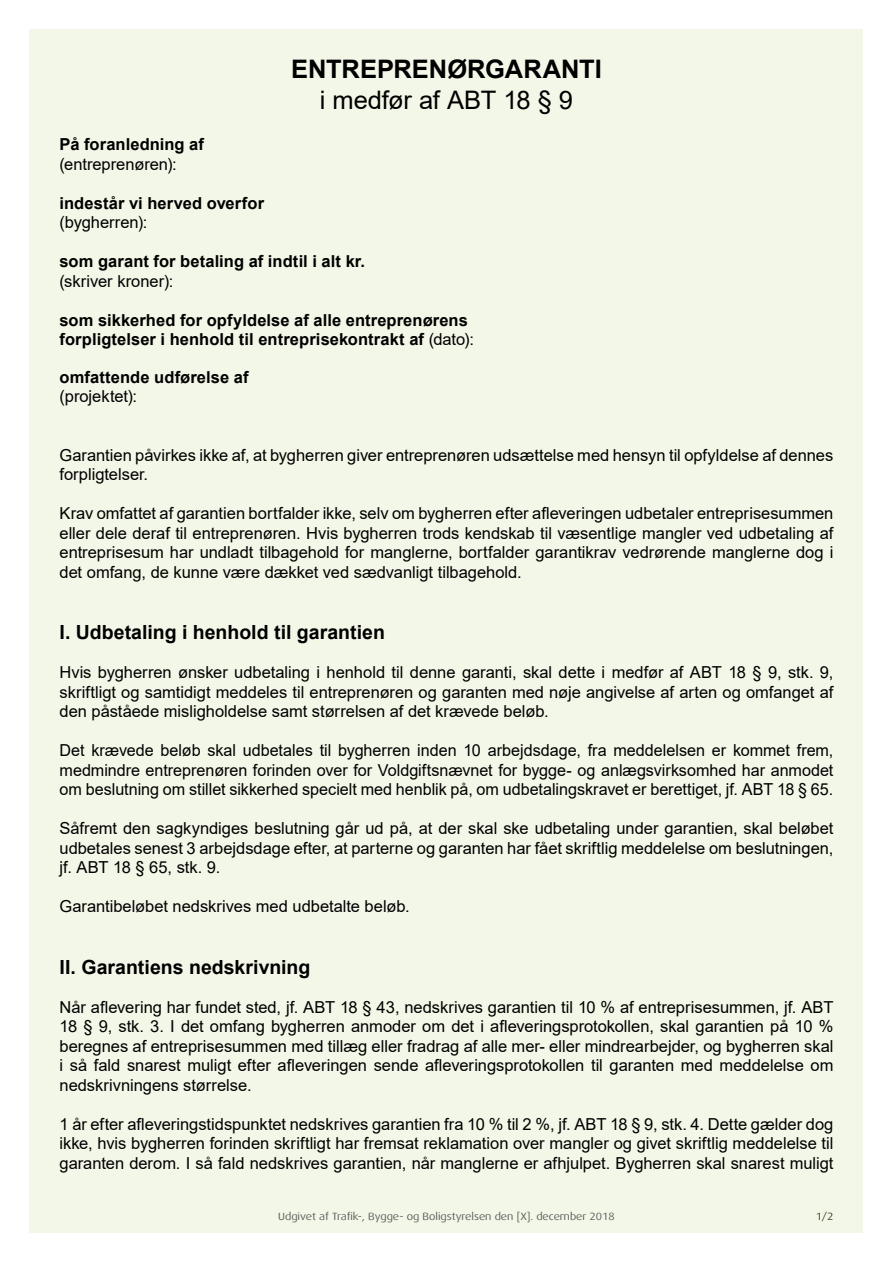
<style>
.page{position:relative;width:893px;height:1263px;background:#fff}
.page>*{position:absolute;margin:0;border:0;box-sizing:border-box;transform-origin:0 0}
.t1{font:700 25.5px "Arial";color:#000}
.t2{font:25.5px "Arial";letter-spacing:-.01em;color:#000}
.t3{font:700 19.5px "Arial";color:#000}
.t4{font:16.5px/19.5px "Arial";color:#000;text-align:justify}
.t5{font:700 16.5px/19.5px "Arial";letter-spacing:.005em;color:#000}
.t6{font:10.5px "Dax Wide";color:#575756}
.t7{font:10.5px "Dax Wide";color:#333d1f}
.s1{font-weight:400}
</style>
<div class="page">
<div style="left:30px;top:30px;width:833px;height:1203px;background:#f3f7e7"></div>
<h1 class="t1" style="left:291px;top:51px;width:312px">ENTREPRENØRGARANTI</h1>
<h1 class="t2" style="left:320px;top:83px;width:255px">i medfør af ABT 18 § 9</h1>
<p class="t5" style="left:60px;top:135px;width:146px">På foranledning af</p>
<p class="t4" style="left:60px;top:154px;width:119px">(entreprenøren):</p>
<p class="t5" style="left:60px;top:193px;width:206px">indestår vi herved overfor</p>
<p class="t4" style="left:60px;top:213px;width:89px">(bygherren):</p>
<p class="t5" style="left:60px;top:252px;width:307px">som garant for betaling af indtil i alt kr.</p>
<p class="t4" style="left:60px;top:271px;width:115px">(skriver kroner):</p>
<p class="t5" style="left:60px;top:310px;width:416px">som sikkerhed for opfyldelse af alle entreprenørens forpligtelser i henhold til entreprisekontrakt af <span class="s1">(dato):</span></p>
<p class="t5" style="left:60px;top:367px;width:191px">omfattende udførelse af</p>
<p class="t4" style="left:60px;top:387px;width:79px">(projektet):</p>
<p class="t4" style="left:60px;top:445px;width:775px">Garantien påvirkes ikke af, at bygherren giver entreprenøren udsættelse med hensyn til opfyldelse af dennes forpligtelser.</p>
<p class="t4" style="left:60px;top:504px;width:775px">Krav omfattet af garantien bortfalder ikke, selv om bygherren efter afleveringen udbetaler entreprisesummen eller dele deraf til entreprenøren. Hvis bygherren trods kendskab til væsentlige mangler ved udbetaling af entreprisesum har undladt tilbagehold for manglerne, bortfalder garantikrav vedrørende manglerne dog i det omfang, de kunne være dækket ved sædvanligt tilbagehold.</p>
<p class="t3" style="left:60px;top:619px;width:327px">I. Udbetaling i henhold til garantien</p>
<p class="t4" style="left:60px;top:663px;width:775px">Hvis bygherren ønsker udbetaling i henhold til denne garanti, skal dette i medfør af ABT 18 § 9, stk. 9, skriftligt og samtidigt meddeles til entreprenøren og garanten med nøje angivelse af arten og omfanget af den påståede misligholdelse samt størrelsen af det krævede beløb.</p>
<p class="t4" style="left:60px;top:741px;width:775px">Det krævede beløb skal udbetales til bygherren inden 10 arbejdsdage, fra meddelelsen er kommet frem, medmindre entreprenøren forinden over for Voldgiftsnævnet for bygge- og anlægsvirksomhed har anmodet om beslutning om stillet sikkerhed specielt med henblik på, om udbetalingskravet er berettiget, jf. ABT 18 § 65.</p>
<p class="t4" style="left:60px;top:819px;width:775px">Såfremt den sagkyndiges beslutning går ud på, at der skal ske udbetaling under garantien, skal beløbet udbetales senest 3 arbejdsdage efter, at parterne og garanten har fået skriftlig meddelelse om beslutningen, jf. ABT 18 § 65, stk. 9.</p>
<p class="t4" style="left:60px;top:897px;width:352px">Garantibeløbet nedskrives med udbetalte beløb.</p>
<p class="t3" style="left:60px;top:953px;width:252px">II. Garantiens nedskrivning</p>
<p class="t4" style="left:60px;top:997px;width:775px">Når aflevering har fundet sted, jf. ABT 18 § 43, nedskrives garantien til 10 % af entreprisesummen, jf. ABT 18 § 9, stk. 3. I det omfang bygherren anmoder om det i afleveringsprotokollen, skal garantien på 10 % beregnes af entreprisesummen med tillæg eller fradrag af alle mer- eller mindrearbejder, og bygherren skal i så fald snarest muligt efter afleveringen sende afleveringsprotokollen til garanten med meddelelse om nedskrivningens størrelse.</p>
<p class="t4" style="left:60px;top:1114px;width:775px">1 år efter afleveringstidspunktet nedskrives garantien fra 10 % til 2 %, jf. ABT 18 § 9, stk. 4. Dette gælder dog ikke, hvis bygherren forinden skriftligt har fremsat reklamation over mangler og givet skriftlig meddelelse til garanten derom. I så fald nedskrives garantien, når manglerne er afhjulpet. Bygherren skal snarest muligt</p>
<p class="t7" style="left:816px;top:1211px;width:19px">1/2</p>
<p class="t6" style="left:278px;top:1211px;width:338px">Udgivet af Trafik-, Bygge- og Boligstyrelsen den [X]. december 2018</p>
</div>
